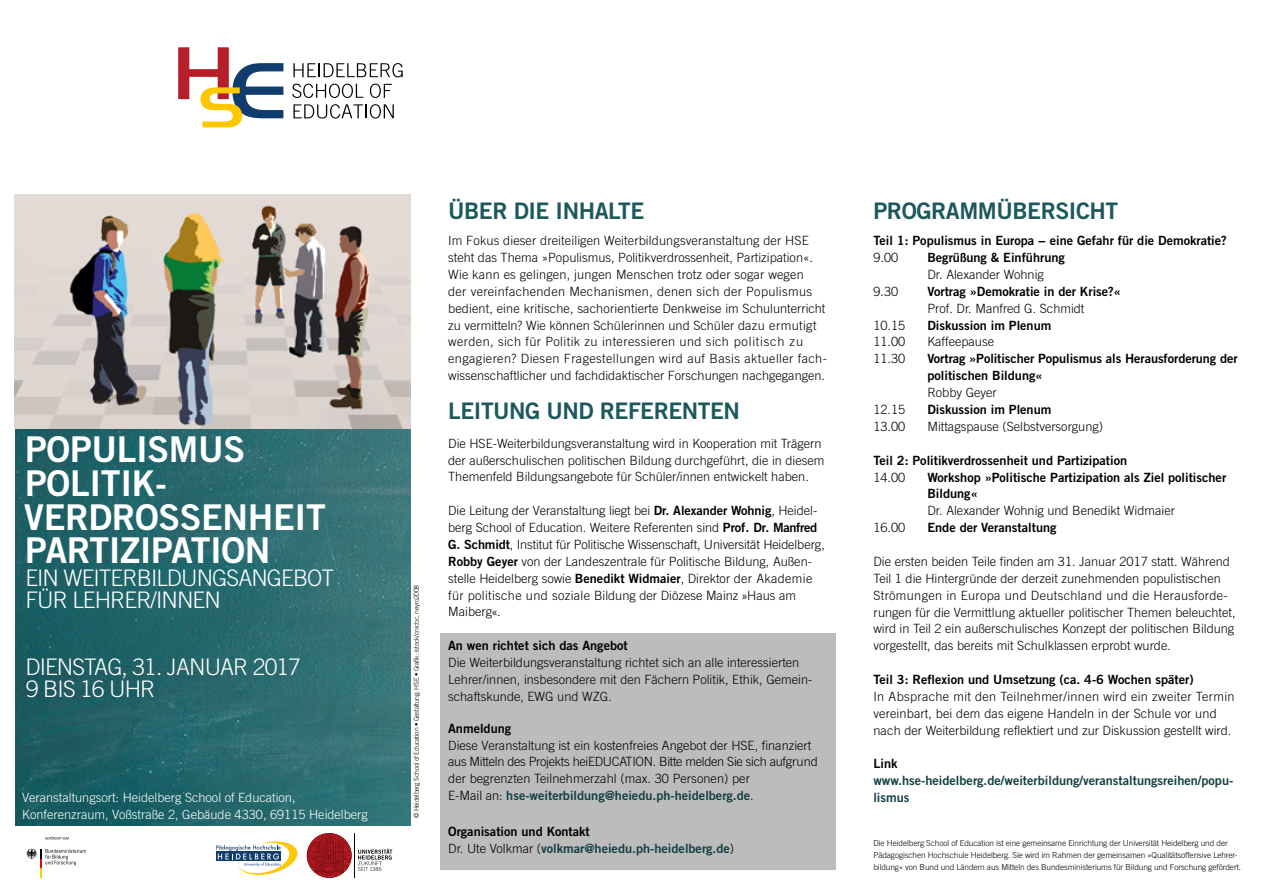
<style>
.page{position:relative;width:1263px;height:893px;background:#fff}
.page>*{position:absolute;margin:0;border:0;box-sizing:border-box;transform-origin:0 0}
.t1{font:35.55px/33.6px "Trade Gothic LT Std Bd 2";letter-spacing:-.01em;color:#fff}
.t2{font:300 22.8px/22.4px "Trade Gothic LT Std";letter-spacing:-.04em;color:#fff}
.t3{font:22.8px "Trade Gothic LT Std Bd 2";letter-spacing:-.02em;color:#1d585c}
.t4{font:300 12.75px/17px "Trade Gothic LT Std";color:#000}
.t5{font:12.75px/17px "Trade Gothic LT Std Bd 2";color:#000}
.t6{font:12.75px/17px "Trade Gothic LT Std Bd 2";color:#133e42}
.t7{font:300 12.75px/17px "Trade Gothic LT Std";color:#fff}
.t8{font:300 8.25px/12px "Trade Gothic LT Std";letter-spacing:-.01em;color:#000}
.t9{font:300 6.75px "Trade Gothic LT Std";letter-spacing:-.03em;color:#000}
.s1{font-family:"Trade Gothic LT Std Bd 2";font-weight:400}
.s2{font-family:"Myriad Pro";font-weight:400;font-size:12px}
.s3{font-family:"Trade Gothic LT Std";font-weight:300;color:#000}
.s4{color:#000}
</style>
<div class="page">
<img style="left:15px;top:195px;width:396px;height:630px">
<svg style="left:15px;top:195px;width:395px;height:233px;background:#b9b2ac"></svg>
<div style="left:440px;top:633px;width:395px;height:237px;background:#bcbcbc"></div>
<svg style="left:26px;top:849px;width:60px;height:29px"></svg>
<svg style="left:45px;top:836px;width:24px;height:4px"></svg>
<svg style="left:358px;top:849px;width:34px;height:22px"></svg>
<hr style="left:355px;top:833px;width:1px;height:45px;background:#000">
<svg style="left:307px;top:833px;width:45px;height:45px"></svg>
<svg style="left:216px;top:841px;width:82px;height:34px"></svg>
<svg style="left:178px;top:47px;width:105px;height:80px"></svg>
<svg style="left:293px;top:63px;width:110px;height:14px"></svg>
<svg style="left:292px;top:84px;width:71px;height:14px"></svg>
<svg style="left:370px;top:84px;width:22px;height:14px"></svg>
<svg style="left:293px;top:104px;width:101px;height:15px"></svg>
<h1 class="t1" style="left:24px;top:432px;width:303px">POPULISMUS<br>POLITIK-<br>VERDROSSENHEIT<br>PARTIZIPATION</h1>
<h2 class="t2" style="left:25px;top:566px;width:310px">EIN WEITERBILDUNGSANGEBOT<br>FÜR LEHRER/INNEN</h2>
<h2 class="t2" style="left:25px;top:655px;width:277px">DIENSTAG, 31. JANUAR 2017<br>9 BIS 16 UHR</h2>
<p class="t7" style="left:22px;top:789px;width:347px">Veranstaltungsort: Heidelberg School of Education,<br>Konferenzraum, Voßstraße 2, Gebäude 4330, 69115 Heidelberg</p>
<p class="t9" style="left:412px;top:818px;width:235px;rotate:-90deg">© Heidelberg School of Education • Gestaltung: HSE • Grafik: istock/cnicbc, neyro2008</p>
<h2 class="t3" style="left:448px;top:196px;width:198px">ÜBER DIE INHALTE</h2>
<p class="t4" style="left:448px;top:232px;width:380px">Im Fokus dieser dreiteiligen Weiterbildungsveranstaltung der HSE steht das Thema »Populismus, Politikverdrossenheit, Partizipation«.<br>Wie kann es gelingen, jungen Menschen trotz oder sogar wegen<br>der vereinfachenden Mechanismen, denen sich der Populismus bedient, eine kritische, sachorientierte Denkweise im Schulunterricht zu vermitteln? Wie können Schülerinnen und Schüler dazu ermutigt werden, sich für Politik zu interessieren und sich politisch zu engagieren? Diesen Fragestellungen wird auf Basis aktueller fach&shy;wissenschaftlicher und fachdidaktischer Forschungen nachgegangen.</p>
<h2 class="t3" style="left:448px;top:397px;width:293px">LEITUNG UND REFERENTEN</h2>
<p class="t4" style="left:448px;top:434px;width:378px">Die HSE-Weiterbildungsveranstaltung wird in Kooperation mit Trägern der außerschulischen politischen Bildung durchgeführt, die in diesem<br>Themenfeld Bildungsangebote für Schüler/innen entwickelt haben.</p>
<p class="t4" style="left:448px;top:502px;width:378px">Die Leitung der Veranstaltung liegt bei <span class="s1">Dr. Alexander Wohnig</span>, Heidel&shy;berg School of Education. Weitere Referenten sind <span class="s1">Prof. Dr. Manfred G. Schmidt</span>, Institut für Politische Wissenschaft, Universität Heidelberg, <span class="s1">Robby Geyer</span> von der Landeszentrale für Politische Bildung, Außen&shy;stelle Heidelberg sowie <span class="s1">Benedikt Widmaier</span>, Direktor der Akademie für politische und soziale Bildung der Diözese Mainz <span class="s2">»</span>Haus am Maiberg<span class="s2">«</span>.</p>
<p class="t5" style="left:448px;top:637px;width:181px">An wen richtet sich das Angebot</p>
<p class="t4" style="left:448px;top:654px;width:366px">Die Weiterbildungsveranstaltung richtet sich an alle interessierten<br>Lehrer/innen, insbesondere mit den Fächern Politik, Ethik, Gemein&shy;schaftskunde, EWG und WZG.</p>
<p class="t5" style="left:448px;top:719px;width:65px">Anmeldung</p>
<p class="t4" style="left:448px;top:736px;width:371px">Diese Veranstaltung ist ein kostenfreies Angebot der HSE, finanziert aus Mitteln des Projekts heiEDUCATION. Bitte melden Sie sich aufgrund der begrenzten Teilnehmerzahl (max. 30 Personen) per</p>
<p class="t6" style="left:448px;top:787px;width:307px"><span class="s3">E-Mail an:</span> hse-weiterbildung@heiedu.ph-heidelberg.de<span class="s3">.</span></p>
<p class="t6" style="left:448px;top:823px;width:288px"><span class="s4">Organisation und Kontakt<br></span><span class="s3">Dr. Ute Volkmar (</span>volkmar@heiedu.ph-heidelberg.de<span class="s3">)</span></p>
<h2 class="t3" style="left:873px;top:196px;width:246px">PROGRAMMÜBERSICHT</h2>
<p class="t5" style="left:873px;top:232px;width:355px">Teil 1: Populismus in Europa − eine Gefahr für die Demokratie?</p>
<p class="t4" style="left:873px;top:249px;width:26px">9.00</p>
<p class="t5" style="left:927px;top:249px;width:139px">Begrüßung &amp; Einführung</p>
<p class="t4" style="left:927px;top:266px;width:118px">Dr. Alexander Wohnig</p>
<p class="t4" style="left:873px;top:283px;width:26px">9.30</p>
<p class="t5" style="left:927px;top:283px;width:195px">Vortrag »Demokratie in der Krise?«</p>
<p class="t4" style="left:927px;top:299px;width:159px">Prof. Dr. Manfred G. Schmidt</p>
<p class="t4" style="left:873px;top:316px;width:33px">10.15</p>
<p class="t5" style="left:927px;top:316px;width:125px">Diskussion im Plenum</p>
<p class="t4" style="left:873px;top:333px;width:33px">11.00</p>
<p class="t4" style="left:927px;top:333px;width:68px">Kaffeepause</p>
<p class="t4" style="left:873px;top:350px;width:33px">11.30</p>
<p class="t5" style="left:927px;top:350px;width:312px">Vortrag »Politischer Populismus als Herausforderung der politischen Bildung«</p>
<p class="t4" style="left:927px;top:384px;width:71px">Robby Geyer</p>
<p class="t4" style="left:873px;top:401px;width:33px">12.15</p>
<p class="t5" style="left:927px;top:401px;width:125px">Diskussion im Plenum</p>
<p class="t4" style="left:873px;top:418px;width:33px">13.00</p>
<p class="t4" style="left:927px;top:418px;width:177px">Mittagspause (Selbstversorgung)</p>
<p class="t5" style="left:873px;top:451px;width:255px">Teil 2: Politikverdrossenheit und Partizipation</p>
<p class="t4" style="left:873px;top:468px;width:33px">14.00</p>
<p class="t5" style="left:927px;top:468px;width:300px">Workshop »Politische Partizipation als Ziel politischer<br>Bildung«</p>
<p class="t4" style="left:927px;top:502px;width:249px">Dr. Alexander Wohnig und Benedikt Widmaier</p>
<p class="t4" style="left:873px;top:519px;width:33px">16.00</p>
<p class="t5" style="left:927px;top:519px;width:131px">Ende der Veranstaltung</p>
<p class="t4" style="left:873px;top:553px;width:364px">Die ersten beiden Teile finden am 31. Januar 2017 statt. Während Teil 1 die Hintergründe der derzeit zunehmenden populistischen Strömungen in Europa und Deutschland und die Herausforde&shy;rungen für die Vermittlung aktueller politischer Themen beleuchtet, wird in Teil 2 ein außerschulisches Konzept der politischen Bildung vorgestellt, das bereits mit Schulklassen erprobt wurde.</p>
<p class="t5" style="left:873px;top:671px;width:322px">Teil 3: Reflexion und Umsetzung (ca. 4-6 Wochen später)</p>
<p class="t4" style="left:873px;top:688px;width:363px">In Absprache mit den Teilnehmer/innen wird ein zweiter Termin vereinbart, bei dem das eigene Handeln in der Schule vor und nach der Weiterbildung reflektiert und zur Diskussion gestellt wird.</p>
<p class="t5" style="left:873px;top:755px;width:26px">Link</p>
<p class="t6" style="left:873px;top:772px;width:361px">www.hse-heidelberg.de/weiterbildung/veranstaltungsreihen/popu&shy;lismus</p>
<p class="t8" style="left:873px;top:836px;width:369px">Die Heidelberg School of Education ist eine gemeinsame Einrichtung der Universität Heidelberg und der<br>Pädagogischen Hochschule Heidelberg. Sie wird im Rahmen der gemeinsamen »Qualitätsoffensive Lehrer&shy;bildung« von Bund und Ländern aus Mitteln des Bundesministeriums für Bildung und Forschung gefördert.</p>
</div>
